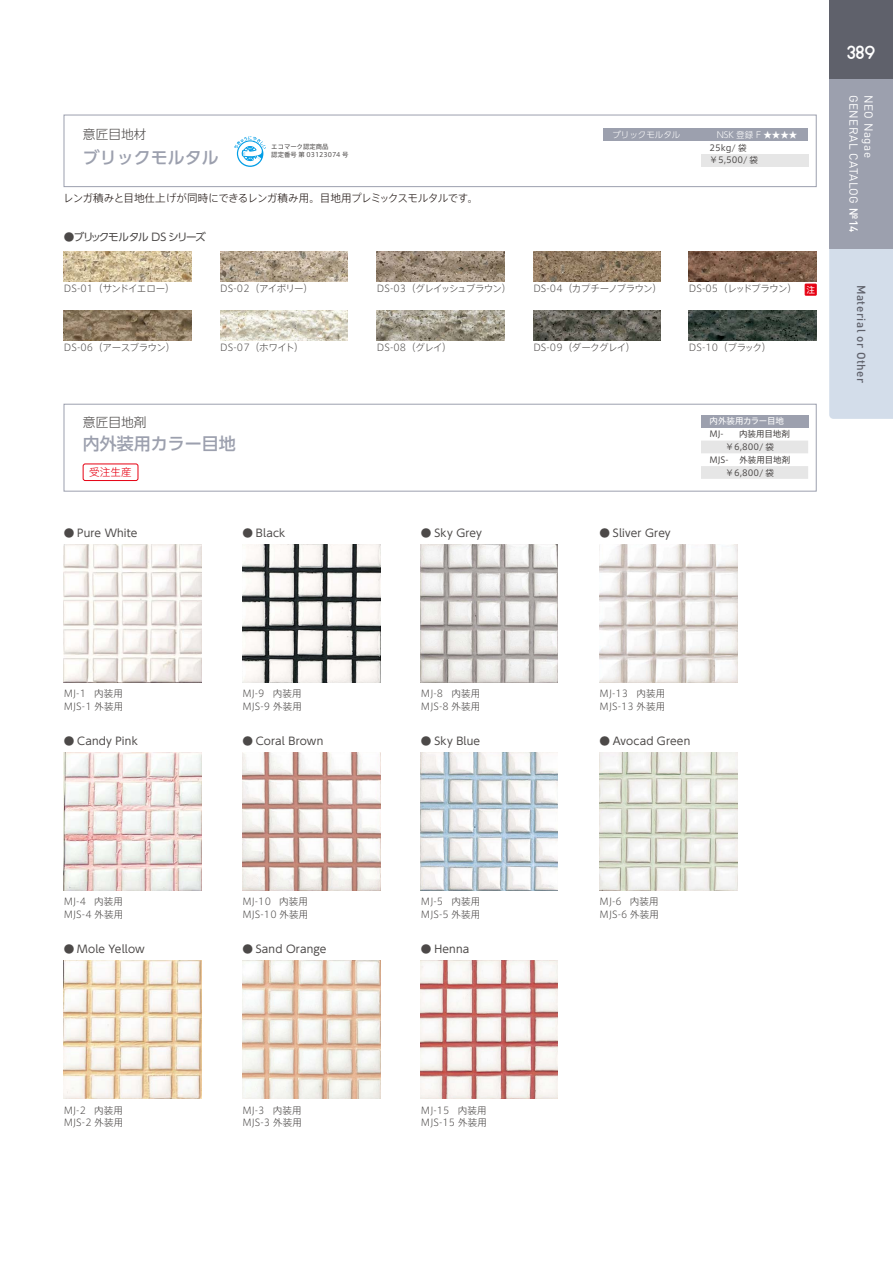
<style>
.page{position:relative;width:893px;height:1263px;background:#fff}
.page>*{position:absolute;margin:0;border:0;box-sizing:border-box;transform-origin:0 0}
.t1{font:19.2px "Arciform";color:#fff}
.t2{font:500 16.95px "UD Shin Go Pr 6 N";color:#9ca0ae}
.t3{font:300 12.75px "UD Shin Go Pr 6 N";color:#4c4948}
.t4{font:11.7px "DIN Pro";letter-spacing:.04em;color:#fff}
.t5{font:500 11.7px "DIN Pro";letter-spacing:.04em;color:#5f616b}
.t6{font:10.65px "UD Shin Go Pr 6 N";letter-spacing:.015em;color:#4c4948}
.t7{font:300 10.65px "Axis Std";letter-spacing:-.05em;color:#221815}
.t8{font:10.65px "UD Shin Go Pr 6 N";letter-spacing:-.12em;color:#4c4948}
.t9{font:300 10.65px "Axis Std";color:#e60012}
.t10{font:300 9.6px/12.8px "Axis Std";letter-spacing:.01em;color:#4c4948}
.t11{font:300 9.6px "Axis Std";letter-spacing:-.05em;color:#4c4948}
.t12{font:300 9.6px "Axis Std";letter-spacing:-.07em;color:#4c4948}
.t13{font:300 9.6px "Axis Std";letter-spacing:-.045em;color:#4c4948}
.t14{font:300 9.6px "Axis Std";letter-spacing:-.04em;color:#4c4948}
.t15{font:300 9.6px "Axis Std";letter-spacing:-.08em;color:#4c4948}
.t16{font:300 9.6px "Axis Std";letter-spacing:-.075em;color:#4c4948}
.t17{font:8.55px/12.8px "Axis Std";color:#4c4948}
.t18{font:300 8.55px "UD Shin Go Pr 6 N";color:#fff}
.t19{font:8.55px "Axis Std";letter-spacing:-.015em;color:#fff}
.t20{font:6.45px/8.6px "Axis Std";color:#4c4948}
.s1{font-weight:500}
</style>
<div class="page">
<div style="left:604px;top:128px;width:106px;height:12px;background:#9ca0ae"></div>
<div style="left:708px;top:128px;width:100px;height:12px;background:#9ca0ae"></div>
<div style="left:701px;top:415px;width:107px;height:12px;background:#9ca0ae"></div>
<div style="left:701px;top:154px;width:107px;height:12px;background:#e6e6e6"></div>
<svg style="left:701px;top:441px;width:107px;height:38px"></svg>
<svg style="left:234px;top:136px;width:32px;height:31px"></svg>
<img style="left:64px;top:252px;width:127px;height:29px">
<img style="left:64px;top:310px;width:127px;height:30px">
<img style="left:220px;top:252px;width:128px;height:29px">
<img style="left:220px;top:310px;width:128px;height:30px">
<img style="left:377px;top:252px;width:127px;height:29px">
<img style="left:377px;top:310px;width:127px;height:30px">
<img style="left:533px;top:252px;width:128px;height:29px">
<img style="left:533px;top:310px;width:128px;height:30px">
<img style="left:689px;top:252px;width:127px;height:29px">
<img style="left:689px;top:310px;width:127px;height:30px">
<div style="left:64px;top:115px;width:752px;height:72px;border:1px solid #9ca0ae"></div>
<div style="left:64px;top:404px;width:752px;height:87px;border:1px solid #9ca0ae"></div>
<div style="left:805px;top:284px;width:11px;height:11px;background:#e60012"></div>
<div style="left:805px;top:284px;width:11px;height:11px;border:1px solid #e60012"></div>
<img style="left:64px;top:545px;width:138px;height:137px">
<img style="left:64px;top:752px;width:138px;height:138px">
<img style="left:64px;top:961px;width:138px;height:138px">
<img style="left:242px;top:545px;width:138px;height:137px">
<img style="left:242px;top:752px;width:138px;height:138px">
<img style="left:242px;top:961px;width:138px;height:138px">
<img style="left:421px;top:545px;width:136px;height:137px">
<img style="left:421px;top:752px;width:136px;height:138px">
<img style="left:421px;top:961px;width:136px;height:138px">
<img style="left:600px;top:545px;width:137px;height:137px">
<img style="left:600px;top:752px;width:137px;height:138px">
<div style="left:83px;top:464px;width:55px;height:17px;border:1px solid #e60012;border-radius:2px"></div>
<div style="left:829px;top:249px;width:64px;height:170px;background:#d3ddea"></div>
<div style="left:829px;top:79px;width:64px;height:170px;background:#9ca0ae"></div>
<div style="left:829px;top:0;width:64px;height:79px;background:#5f616b"></div>
<h3 class="t3" style="left:83px;top:124px;width:65px">意匠目地材</h3>
<h2 class="t2" style="left:83px;top:143px;width:138px">ブリックモルタル</h2>
<p class="t20" style="left:271px;top:142px;width:79px">エコマーク認定商品<br>認定番号 第 03123074 号</p>
<p class="t7" style="left:63px;top:190px;width:417px">レンガ積みと目地仕上げが同時にできるレンガ積み用。目地用プレミックスモルタルです。</p>
<p class="t8" style="left:64px;top:228px;width:144px">●ブリックモルタル DS シリーズ</p>
<p class="t18" style="left:612px;top:127px;width:70px">ブリックモルタル</p>
<p class="t18" style="left:717px;top:127px;width:82px">NSK 登録 F ★★★★</p>
<p class="t17" style="left:709px;top:140px;width:50px">25kg/ 袋￥5,500/ 袋</p>
<h1 class="t1" style="left:847px;top:40px;width:30px">389</h1>
<p class="t4" style="left:862px;top:95px;width:139px;rotate:90deg">GENERAL CATALOG <span class="s1">№14</span></p>
<p class="t4" style="left:877px;top:95px;width:65px;rotate:90deg">NEO Nagae</p>
<p class="t13" style="left:64px;top:281px;width:113px">DS-01（サンドイエロー）</p>
<p class="t14" style="left:64px;top:340px;width:113px">DS-06（アースブラウン）</p>
<p class="t16" style="left:220px;top:281px;width:94px">DS-02（アイボリー）</p>
<p class="t10" style="left:220px;top:340px;width:85px">DS-07（ホワイト）</p>
<p class="t12" style="left:377px;top:281px;width:136px">DS-03（グレイッシュブラウン）</p>
<p class="t10" style="left:377px;top:340px;width:77px">DS-08（グレイ）</p>
<p class="t11" style="left:533px;top:281px;width:130px">DS-04（カプチーノブラウン）</p>
<p class="t11" style="left:533px;top:340px;width:104px">DS-09（ダークグレイ）</p>
<p class="t15" style="left:689px;top:281px;width:110px">DS-05（レッドブラウン）</p>
<p class="t19" style="left:806px;top:283px;width:10px">注</p>
<p class="t10" style="left:689px;top:340px;width:84px">DS-10（ブラック）</p>
<p class="t5" style="left:869px;top:285px;width:100px;rotate:90deg">Material or Other</p>
<h3 class="t3" style="left:83px;top:412px;width:65px">意匠目地剤</h3>
<p class="t19" style="left:709px;top:415px;width:76px">内外装用カラー目地</p>
<h2 class="t2" style="left:83px;top:430px;width:155px">内外装用カラー目地</h2>
<p class="t9" style="left:89px;top:464px;width:44px">受注生産</p>
<p class="t17" style="left:709px;top:427px;width:82px;text-align:center">MJ- 　 内装用目地剤￥6,800/ 袋<br>MJS- 　外装用目地剤￥6,800/ 袋</p>
<p class="t6" style="left:64px;top:524px;width:75px">● Pure White</p>
<p class="t6" style="left:242px;top:524px;width:45px">● Black</p>
<p class="t6" style="left:421px;top:524px;width:62px">● Sky Grey</p>
<p class="t6" style="left:600px;top:524px;width:73px">● Sliver Grey</p>
<p class="t10" style="left:64px;top:687px;width:61px">MJ-1 内装用<br>MJS-1 外装用</p>
<p class="t10" style="left:242px;top:687px;width:61px">MJ-9 内装用<br>MJS-9 外装用</p>
<p class="t10" style="left:421px;top:687px;width:61px">MJ-8 内装用<br>MJS-8 外装用</p>
<p class="t10" style="left:600px;top:687px;width:67px">MJ-13 内装用<br>MJS-13 外装用</p>
<p class="t6" style="left:64px;top:732px;width:76px">● Candy Pink</p>
<p class="t6" style="left:242px;top:732px;width:82px">● Coral Brown</p>
<p class="t6" style="left:421px;top:732px;width:61px">● Sky Blue</p>
<p class="t6" style="left:600px;top:732px;width:92px">● Avocad Green</p>
<p class="t10" style="left:64px;top:894px;width:61px">MJ-4 内装用<br>MJS-4 外装用</p>
<p class="t10" style="left:242px;top:894px;width:67px">MJ-10 内装用<br>MJS-10 外装用</p>
<p class="t10" style="left:421px;top:894px;width:61px">MJ-5 内装用<br>MJS-5 外装用</p>
<p class="t10" style="left:600px;top:894px;width:61px">MJ-6 内装用<br>MJS-6 外装用</p>
<p class="t6" style="left:64px;top:941px;width:82px">● Mole Yellow</p>
<p class="t6" style="left:242px;top:941px;width:86px">● Sand Orange</p>
<p class="t6" style="left:421px;top:941px;width:50px">● Henna</p>
<p class="t10" style="left:64px;top:1103px;width:61px">MJ-2 内装用<br>MJS-2 外装用</p>
<p class="t10" style="left:242px;top:1103px;width:61px">MJ-3 内装用<br>MJS-3 外装用</p>
<p class="t10" style="left:421px;top:1103px;width:67px">MJ-15 内装用<br>MJS-15 外装用</p>
</div>
